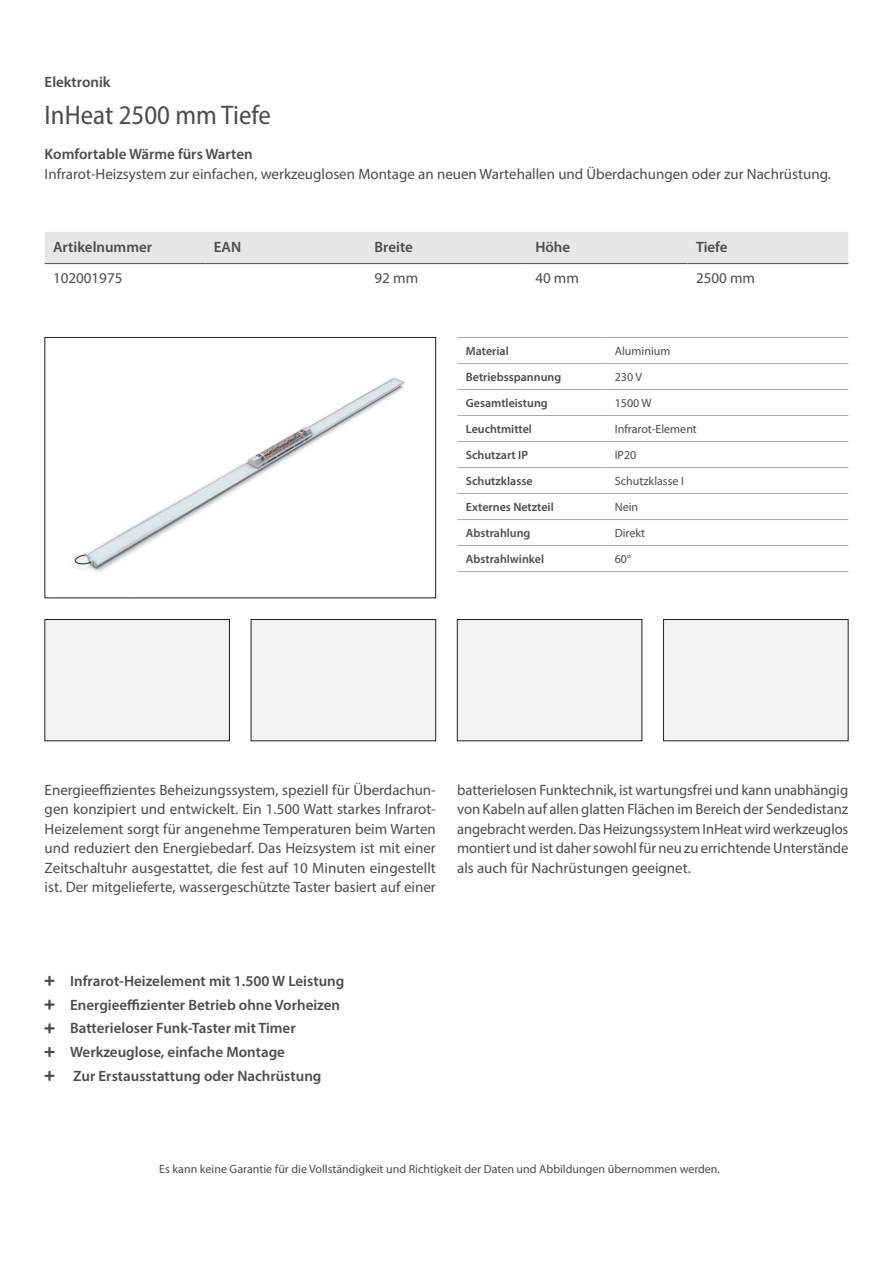
<style>
.page{position:relative;width:893px;height:1263px;background:#fff}
.page>*{position:absolute;margin:0;border:0;box-sizing:border-box;transform-origin:0 0}
.t1{font:semi-condensed 27px "Myriad Pro";color:#4b4c4d}
.t2{font:15px/19.5px "Myriad Pro";color:#4b4c4d;text-align:justify}
.t3{font:600 15px/23.7px "Myriad Pro";color:#4b4c4d}
.t4{font:12px "Myriad Pro";color:#4b4c4d}
.t5{font:600 12px "Myriad Pro";color:#4b4c4d}
</style>
<div class="page">
<hr style="left:457px;top:337px;width:149px;height:1px;background:#a8a9ad">
<hr style="left:606px;top:337px;width:242px;height:1px;background:#a8a9ad">
<hr style="left:457px;top:363px;width:149px;height:1px;background:#a8a9ad">
<hr style="left:606px;top:363px;width:242px;height:1px;background:#a8a9ad">
<hr style="left:457px;top:389px;width:149px;height:1px;background:#a8a9ad">
<hr style="left:606px;top:389px;width:242px;height:1px;background:#a8a9ad">
<hr style="left:457px;top:415px;width:149px;height:1px;background:#a8a9ad">
<hr style="left:606px;top:415px;width:242px;height:1px;background:#a8a9ad">
<hr style="left:457px;top:441px;width:149px;height:1px;background:#a8a9ad">
<hr style="left:606px;top:441px;width:242px;height:1px;background:#a8a9ad">
<hr style="left:457px;top:467px;width:149px;height:1px;background:#a8a9ad">
<hr style="left:606px;top:467px;width:242px;height:1px;background:#a8a9ad">
<hr style="left:457px;top:493px;width:149px;height:1px;background:#a8a9ad">
<hr style="left:606px;top:493px;width:242px;height:1px;background:#a8a9ad">
<hr style="left:457px;top:519px;width:149px;height:1px;background:#a8a9ad">
<hr style="left:606px;top:519px;width:242px;height:1px;background:#a8a9ad">
<hr style="left:457px;top:545px;width:149px;height:1px;background:#a8a9ad">
<hr style="left:606px;top:545px;width:242px;height:1px;background:#a8a9ad">
<hr style="left:457px;top:571px;width:149px;height:1px;background:#a8a9ad">
<hr style="left:606px;top:571px;width:242px;height:1px;background:#a8a9ad">
<img style="left:73px;top:377px;width:332px;height:195px">
<div style="left:45px;top:337px;width:391px;height:261px;border:1px solid #231f20"></div>
<div style="left:45px;top:619px;width:184px;height:122px;background:#f2f3f4"></div>
<div style="left:45px;top:619px;width:185px;height:122px;border:1px solid #231f20"></div>
<div style="left:251px;top:619px;width:185px;height:122px;background:#f2f3f4"></div>
<div style="left:251px;top:619px;width:185px;height:122px;border:1px solid #231f20"></div>
<div style="left:663px;top:619px;width:185px;height:122px;background:#f2f3f4"></div>
<div style="left:663px;top:619px;width:185px;height:122px;border:1px solid #231f20"></div>
<div style="left:457px;top:619px;width:185px;height:122px;background:#f2f3f4"></div>
<div style="left:457px;top:619px;width:185px;height:122px;border:1px solid #231f20"></div>
<div style="left:45px;top:232px;width:803px;height:31px;background:#e6e7e9"></div>
<hr style="left:45px;top:263px;width:160px;height:1px;background:#4b4c4d">
<hr style="left:205px;top:263px;width:161px;height:1px;background:#4b4c4d">
<hr style="left:366px;top:263px;width:161px;height:1px;background:#4b4c4d">
<hr style="left:527px;top:263px;width:161px;height:1px;background:#4b4c4d">
<hr style="left:688px;top:263px;width:160px;height:1px;background:#4b4c4d">
<p class="t3" style="left:45px;top:70px;width:67px">Elektronik</p>
<h1 class="t1" style="left:45px;top:99px;width:228px">InHeat 2500 mm Tiefe</h1>
<p class="t3" style="left:45px;top:142px;width:210px">Komfortable Wärme fürs Warten</p>
<p class="t2" style="left:45px;top:164px;width:788px">Infrarot-Heizsystem zur einfachen, werkzeuglosen Montage an neuen Wartehallen und Überdachungen oder zur Nachrüstung.</p>
<p class="t3" style="left:53px;top:234px;width:101px">Artikelnummer</p>
<p class="t3" style="left:214px;top:234px;width:29px">EAN</p>
<p class="t3" style="left:375px;top:234px;width:40px">Breite</p>
<p class="t3" style="left:535px;top:234px;width:36px">Höhe</p>
<p class="t3" style="left:696px;top:234px;width:33px">Tiefe</p>
<p class="t2" style="left:53px;top:268px;width:71px">102001975</p>
<p class="t2" style="left:375px;top:268px;width:45px">92 mm</p>
<p class="t2" style="left:535px;top:268px;width:45px">40 mm</p>
<p class="t2" style="left:696px;top:268px;width:60px">2500 mm</p>
<p class="t5" style="left:466px;top:343px;width:44px">Material</p>
<p class="t4" style="left:615px;top:344px;width:57px">Aluminium</p>
<p class="t5" style="left:466px;top:369px;width:97px">Betriebsspannung</p>
<p class="t4" style="left:615px;top:370px;width:29px">230 V</p>
<p class="t5" style="left:466px;top:395px;width:83px">Gesamtleistung</p>
<p class="t4" style="left:615px;top:396px;width:38px">1500 W</p>
<p class="t5" style="left:466px;top:421px;width:68px">Leuchtmittel</p>
<p class="t4" style="left:615px;top:422px;width:84px">Infrarot-Element</p>
<p class="t5" style="left:466px;top:447px;width:64px">Schutzart IP</p>
<p class="t4" style="left:615px;top:448px;width:23px">IP20</p>
<p class="t5" style="left:466px;top:473px;width:68px">Schutzklasse</p>
<p class="t4" style="left:615px;top:474px;width:71px">Schutzklasse I</p>
<p class="t5" style="left:466px;top:499px;width:89px">Externes Netzteil</p>
<p class="t4" style="left:615px;top:500px;width:25px">Nein</p>
<p class="t5" style="left:466px;top:525px;width:66px">Abstrahlung</p>
<p class="t4" style="left:615px;top:526px;width:32px">Direkt</p>
<p class="t5" style="left:466px;top:551px;width:80px">Abstrahlwinkel</p>
<p class="t4" style="left:615px;top:552px;width:18px">60°</p>
<p class="t2" style="left:45px;top:780px;width:393px">Energieeffizientes Beheizungssystem, speziell für Überdachun&shy;gen konzipiert und entwickelt. Ein 1.500 Watt starkes Infrarot-Heizelement sorgt für angenehme Temperaturen beim Warten und reduziert den Energiebedarf. Das Heizsystem ist mit einer Zeitschaltuhr ausgestattet, die fest auf 10 Minuten eingestellt ist. Der mitgelieferte, wassergeschützte Taster basiert auf einer</p>
<p class="t2" style="left:457px;top:780px;width:393px">batterielosen Funktechnik, ist wartungsfrei und kann unabhängig von Kabeln auf allen glatten Flächen im Bereich der Sendedistanz angebracht werden. Das Heizungssystem InHeat wird werkzeuglos montiert und ist daher sowohl für neu zu errichtende Unterstände als auch für Nachrüstungen geeignet.</p>
<p class="t3" style="left:70px;top:968px;width:276px">Infrarot-Heizelement mit 1.500 W Leistung Energieeffizienter Betrieb ohne Vorheizen Batterieloser Funk-Taster mit Timer Werkzeuglose, einfache Montage<br>Zur Erstausstattung oder Nachrüstung</p>
<p class="t4" style="left:159px;top:1161px;width:562px">Es kann keine Garantie für die Vollständigkeit und Richtigkeit der Daten und Abbildungen übernommen werden.</p>
</div>
